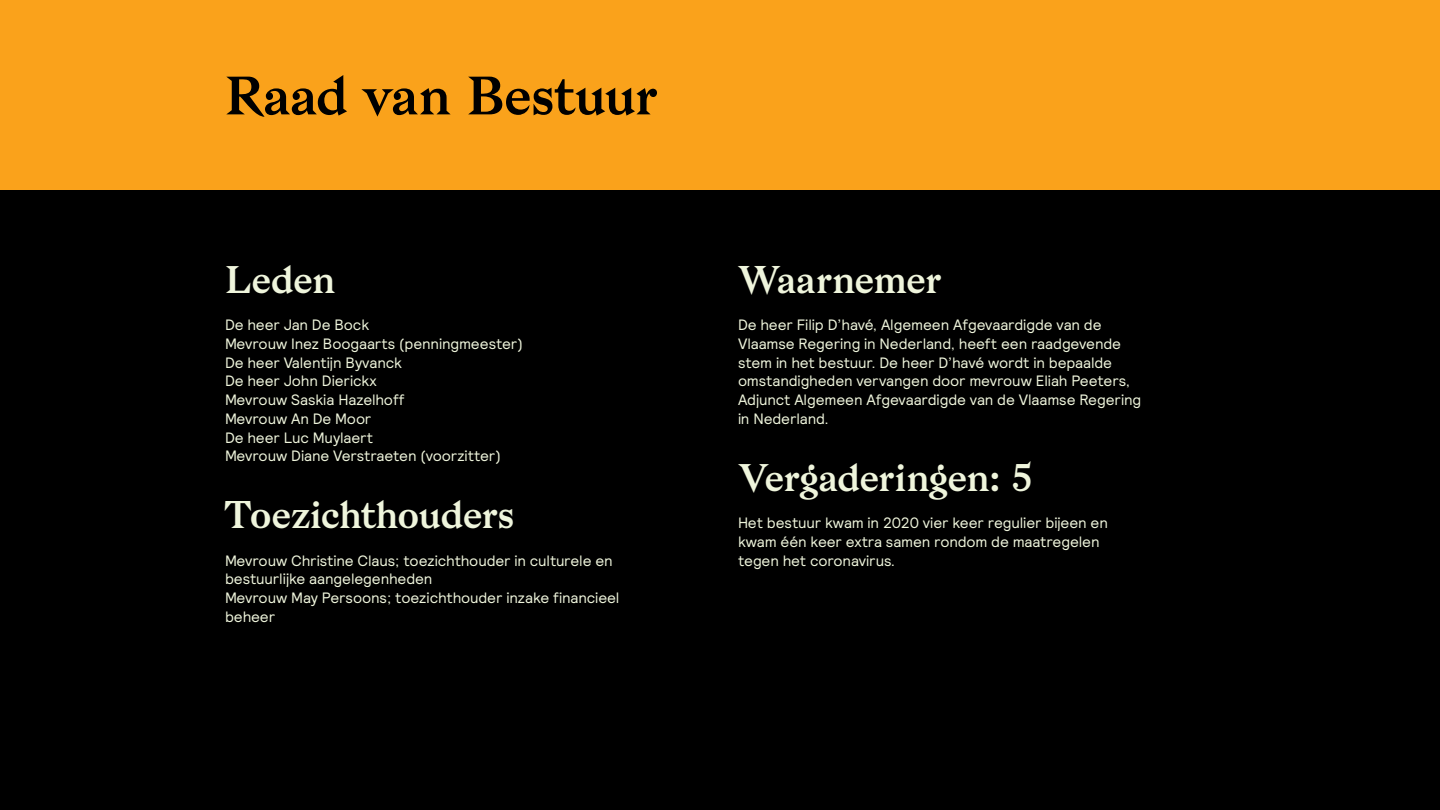
<style>
.page{position:relative;width:1440px;height:810px;background:#000}
.page>*{position:absolute;margin:0;border:0;box-sizing:border-box;transform-origin:0 0}
.t1{font:52.5px "Bagnard";letter-spacing:-.015em;color:#000}
.t2{font:37.5px "Bagnard";letter-spacing:-.015em;color:#eff5dc}
.t3{font:15px/18.8px "Relative";letter-spacing:-.01em;color:#eff5dc}
</style>
<div class="page">
<div style="left:0;top:0;width:1440px;height:189px;background:#faa21b"></div>
<h1 class="t1" style="left:225px;top:64px;width:434px">Raad van Bestuur</h1>
<h2 class="t2" style="left:225px;top:256px;width:112px">Leden</h2>
<p class="t3" style="left:225px;top:315px;width:299px">De heer Jan De Bock<br>Mevrouw Inez Boogaarts (penningmeester)<br>De heer Valentijn Byvanck<br>De heer John Dierickx<br>Mevrouw Saskia Hazelhoff<br>Mevrouw An De Moor<br>De heer Luc Muylaert<br>Mevrouw Diane Verstraeten (voorzitter)</p>
<h2 class="t2" style="left:225px;top:492px;width:291px">Toezichthouders</h2>
<p class="t3" style="left:225px;top:550px;width:396px">Mevrouw Christine Claus; toezichthouder in culturele en bestuurlijke aangelegenheden<br>Mevrouw May Persoons; toezichthouder inzake financieel beheer</p>
<h2 class="t2" style="left:738px;top:256px;width:205px">Waarnemer</h2>
<p class="t3" style="left:738px;top:315px;width:405px">De heer Filip D’havé, Algemeen Afgevaardigde van de Vlaamse Regering in Nederland, heeft een raadgevende stem in het bestuur. De heer D’havé wordt in bepaalde omstandigheden vervangen door mevrouw Eliah Peeters, Adjunct Algemeen Afgevaardigde van de Vlaamse Regering in Nederland.</p>
<h2 class="t2" style="left:738px;top:454px;width:296px">Vergaderingen: 5</h2>
<p class="t3" style="left:738px;top:513px;width:371px">Het bestuur kwam in 2020 vier keer regulier bijeen en kwam één keer extra samen rondom de maatregelen tegen het coronavirus.</p>
</div>
